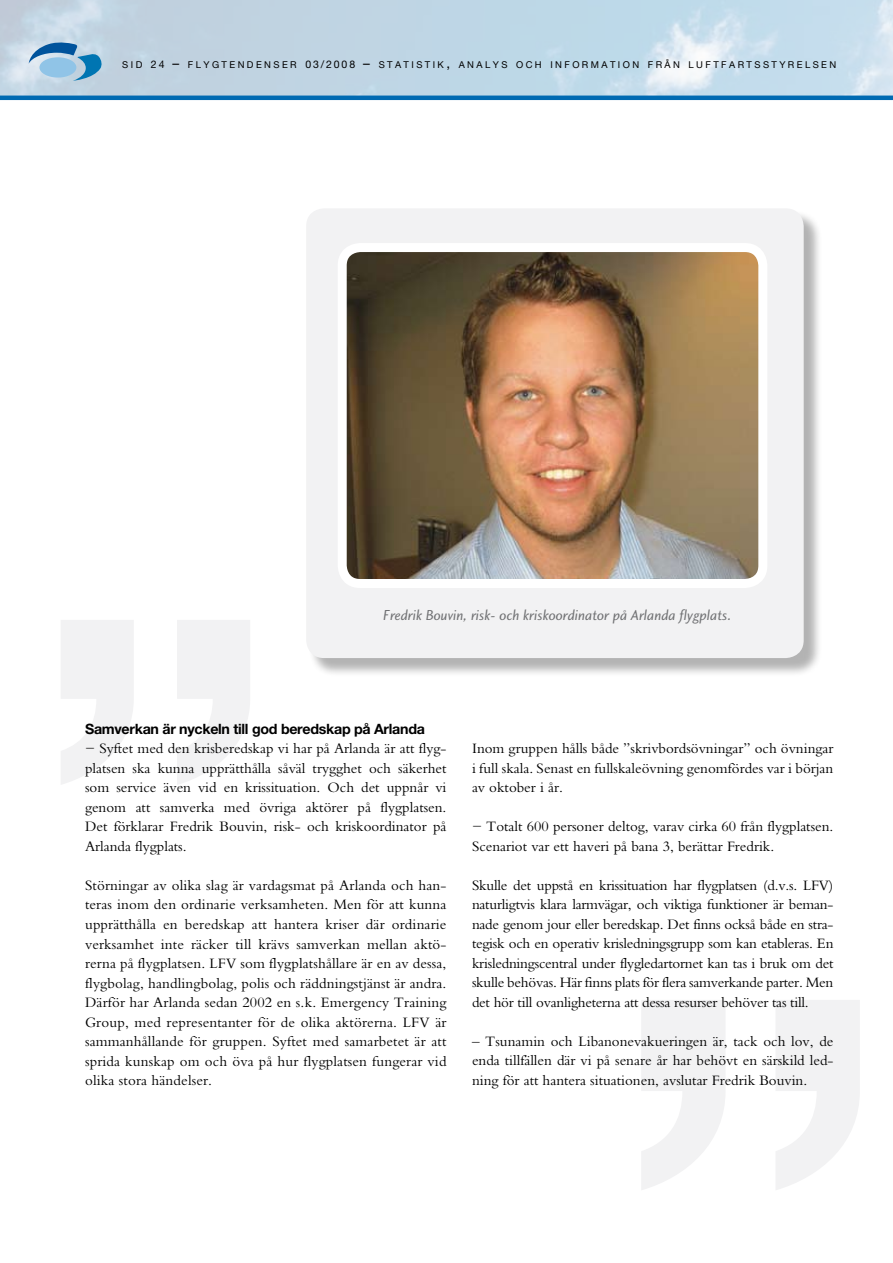
<style>
.page{position:relative;width:893px;height:1263px;background:#fff}
.page>*{position:absolute;margin:0;border:0;box-sizing:border-box;transform-origin:0 0}
.t1{font:500 675px "Helvetica Neue";color:#f2f2f3}
.t2{font:500 585px "Helvetica Neue";color:#f2f2f3}
.t3{font:15px/19.5px "Bembo";color:#000;text-align:justify}
.t4{font:15px "Charlotte Sans Book Italic Plain";color:#707173}
.t5{font:700 14.25px "Helvetica Neue";letter-spacing:-.02em;color:#000}
.t6{font:9.45px "Helvetica Neue";letter-spacing:.255em;color:#000}
.s1{font-size:10.5px}
.s2{font-size:13.5px}
</style>
<div class="page">
<img style="left:0;top:0;width:893px;height:96px">
<svg style="left:29px;top:43px;width:74px;height:38px;background:#84b1d0"></svg>
<div style="left:39px;top:57px;width:37px;height:21px;background:#90c4e7;border-radius:50%"></div>
<hr style="left:0;top:96px;width:893px;height:4px;background:#006ab2">
<div style="left:308px;top:211px;width:514px;height:466px;background:#000;opacity:.3"></div>
<div style="left:306px;top:208px;width:498px;height:450px;background:#f2f2f3;border-radius:18px"></div>
<img style="left:348px;top:253px;width:409px;height:325px">
<div style="left:338px;top:243px;width:429px;height:345px;border:9px solid #fff;border-radius:18px"></div>
<p class="t6" style="left:122px;top:59px;width:716px">SID <span class="s1">24</span> <span class="s2">–</span> FLYGTENDENSER <span class="s1">03/2008</span> <span class="s2">–</span> STATISTIK<span class="s2">,</span> ANALYS OCH INFORMATION FRÅN LUFTFARTSSTYRELSEN</p>
<p class="t4" style="left:383px;top:607px;width:350px">Fredrik Bouvin, risk- och kriskoordinator på Arlanda flygplats.</p>
<h2 class="t2" style="left:26px;top:481px;width:261px">”</h2>
<p class="t5" style="left:85px;top:720px;width:341px">Samverkan är nyckeln till god beredskap på Arlanda</p>
<p class="t3" style="left:85px;top:739px;width:363px">− Syftet med den krisberedskap vi har på Arlanda är att flyg&shy;platsen ska kunna upprätthålla såväl trygghet och säkerhet som service även vid en krissituation. Och det uppnår vi genom att samverka med övriga aktörer på flygplatsen.<br>Det förklarar Fredrik Bouvin, risk- och kriskoordinator på Arlanda flygplats.</p>
<p class="t3" style="left:85px;top:875px;width:363px">Störningar av olika slag är vardagsmat på Arlanda och han&shy;teras inom den ordinarie verksamheten. Men för att kunna upprätthålla en beredskap att hantera kriser där ordinarie verksamhet inte räcker till krävs samverkan mellan aktö&shy;rerna på flygplatsen. LFV som flygplatshållare är en av dessa, flygbolag, handlingbolag, polis och räddningstjänst är andra.<br>Därför har Arlanda sedan 2002 en s.k. Emergency Training Group, med representanter för de olika aktörerna. LFV är sammanhållande för gruppen. Syftet med samarbetet är att sprida kunskap om och öva på hur flygplatsen fungerar vid olika stora händelser.</p>
<p class="t3" style="left:472px;top:738px;width:363px">Inom gruppen hålls både ”skrivbordsövningar” och övningar i full skala. Senast en fullskaleövning genomfördes var i början av oktober i år.</p>
<p class="t3" style="left:472px;top:816px;width:363px">− Totalt 600 personer deltog, varav cirka 60 från flygplatsen.<br>Scenariot var ett haveri på bana 3, berättar Fredrik.</p>
<p class="t3" style="left:472px;top:875px;width:363px">Skulle det uppstå en krissituation har flygplatsen (d.v.s. LFV) naturligtvis klara larmvägar, och viktiga funktioner är beman&shy;nade genom jour eller beredskap. Det finns också både en stra&shy;tegisk och en operativ krisledningsgrupp som kan etableras. En krisledningscentral under flygledartornet kan tas i bruk om det skulle behövas. Här finns plats för flera samverkande parter. Men det hör till ovanligheterna att dessa resurser behöver tas till.</p>
<p class="t3" style="left:472px;top:1031px;width:363px">– Tsunamin och Libanonevakueringen är, tack och lov, de enda tillfällen där vi på senare år har behövt en särskild led&shy;ning för att hantera situationen, avslutar Fredrik Bouvin.</p>
<h1 class="t1" style="left:601px;top:839px;width:301px">”</h1>
</div>
